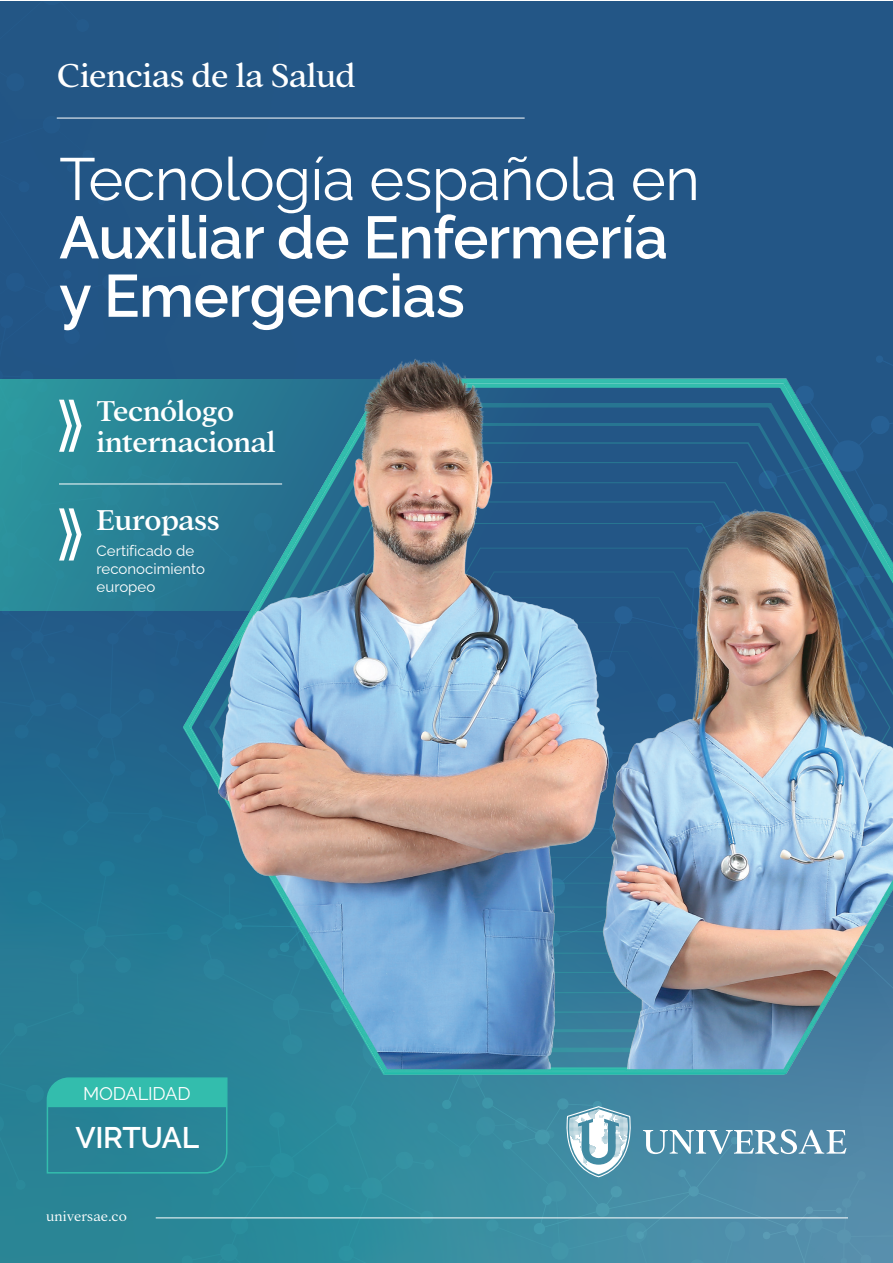
<style>
.page{position:relative;width:893px;height:1263px;background:#fff}
.page>*{position:absolute;margin:0;border:0;box-sizing:border-box;transform-origin:0 0}
.t1{font:600 59.55px/58.3px "Raleway";letter-spacing:-.01em;color:#fff}
.t2{font:59.55px "Raleway";letter-spacing:-.01em;color:#fff}
.t3{font:36px "Addington CF";letter-spacing:-.015em;color:#fff}
.t4{font:500 31.5px/31px "Addington CF";letter-spacing:-.01em;color:#fff}
.t5{font:600 30px "Raleway";letter-spacing:-.01em;color:#fff}
.t6{font:18.45px "Raleway";letter-spacing:-.01em;color:#fff}
.t7{font:15px/18px "Raleway";color:#fff}
.t8{font:300 15px "Addington CF";letter-spacing:.01em;color:#fff}
</style>
<div class="page">
<div style="left:0;top:1px;width:893px;height:1262px;background:#235686"></div>
<svg style="left:0;top:629px;width:95px;height:231px;fill:#22658c"></svg>
<div style="left:152px;top:1101px;width:234px;height:162px;background:#298a9b"></div>
<svg style="left:0;top:860px;width:184px;height:350px;background:#267d94"></svg>
<div style="left:842px;top:1170px;width:51px;height:93px;background:#568eab"></div>
<svg style="left:0;top:802px;width:18px;height:58px"></svg>
<svg style="left:386px;top:1101px;width:456px;height:162px;background:#438da5"></svg>
<div style="left:0;top:380px;width:714px;height:231px;background:#2b8e9b"></div>
<img style="left:95px;top:356px;width:798px;height:745px">
<svg style="left:59px;top:508px;width:23px;height:52px"></svg>
<hr style="left:59px;top:484px;width:223px;height:1px;background:#fff">
<svg style="left:59px;top:400px;width:23px;height:52px"></svg>
<svg style="left:46px;top:1077px;width:182px;height:97px;background:#2b959d"></svg>
<hr style="left:57px;top:118px;width:468px;height:1px;background:#fff">
<svg style="left:643px;top:1129px;width:203px;height:25px;background:#7fabc0"></svg>
<svg style="left:565px;top:1106px;width:67px;height:71px;background:#94bdcb"></svg>
<hr style="left:156px;top:1217px;width:692px;height:1px;background:#fff">
<h2 class="t3" style="left:57px;top:50px;width:300px">Ciencias de la Salud</h2>
<h1 class="t2" style="left:59px;top:131px;width:642px">Tecnología española en</h1>
<h1 class="t1" style="left:59px;top:202px;width:610px">Auxiliar de Enfermería y Emergencias</h1>
<h3 class="t4" style="left:97px;top:394px;width:181px">Tecnólogo internacional</h3>
<h3 class="t4" style="left:97px;top:503px;width:125px">Europass</h3>
<p class="t7" style="left:97px;top:539px;width:110px">Certificado de reconocimiento europeo</p>
<p class="t6" style="left:83px;top:1078px;width:109px">MODALIDAD</p>
<h3 class="t5" style="left:75px;top:1114px;width:125px">VIRTUAL</h3>
<p class="t8" style="left:46px;top:1206px;width:82px">universae.co</p>
</div>
